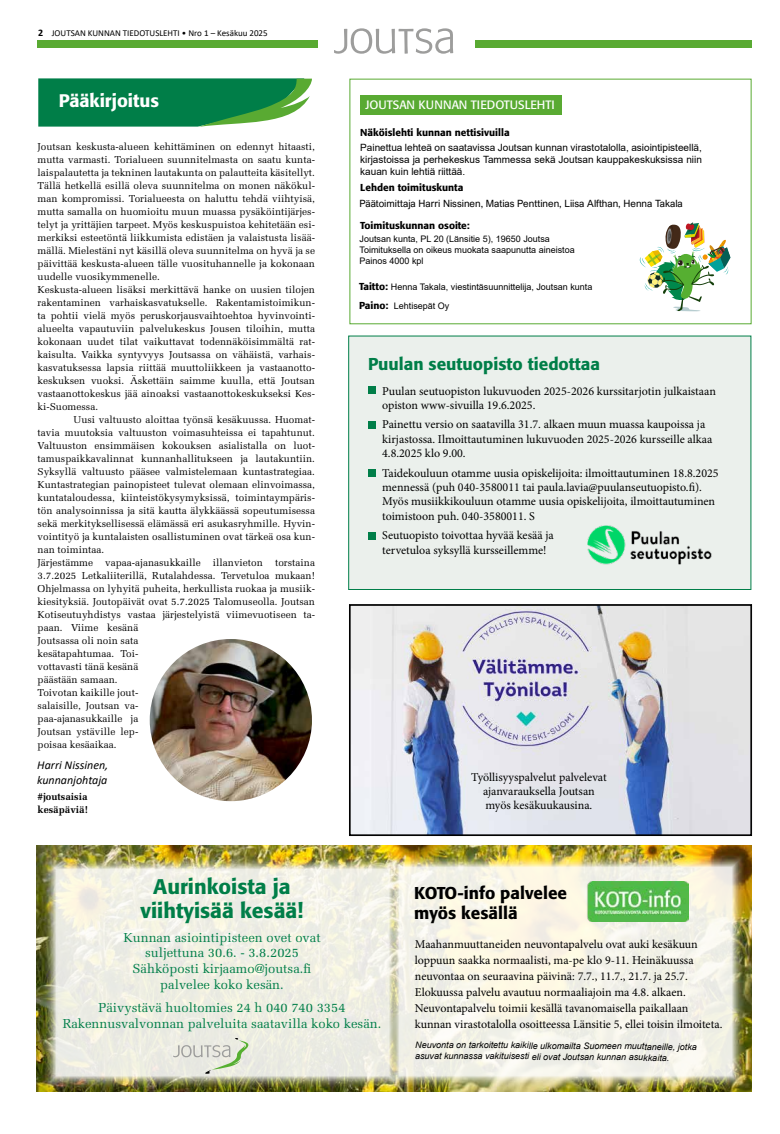
<style>
.page{position:relative;width:780px;height:1134px;background:#fff}
.page>*{position:absolute;margin:0;border:0;box-sizing:border-box;transform-origin:0 0}
.t1{font:500 21px/24px "Formata";color:#007e48;text-align:center}
.t2{font:500 18px "Formata";color:#fff}
.t3{font:500 17px/20.4px "Formata";color:#000}
.t4{font:500 17px "Formata";color:#007e48}
.t5{font:13px/15.6px "Melior LT Std";color:#007e48;text-align:center}
.t6{font:12px/14.4px "Minion Pro";color:#000}
.t7{font:italic 12px/14.4px "Calibri";color:#000}
.t8{font:12px "Formata";color:#fff}
.t9{font:10px/13px "Melior LT Std";color:#000}
.t10{font:10px/12px "Arial";color:#000;text-align:justify}
.t11{font:500 10px "Formata";color:#000}
.t12{font:10px "Arial Nova";color:#000}
.t13{font:700 10px/13px "Melior LT Std";color:#000}
.t14{font:9px/10.8px "Arial";color:#000}
.t15{font:italic 9px/10.9px "Arial";color:#000}
.t16{font:9px "Calibri";color:#000}
.s1{font-weight:700;font-size:10px}
.s2{font-family:"Formata";font-weight:500;font-size:10px}
</style>
<div class="page">
<div style="left:37px;top:40px;width:280px;height:7px;background:#59aa32"></div>
<div style="left:475px;top:40px;width:276px;height:7px;background:#59aa32"></div>
<svg style="left:334px;top:28px;width:120px;height:26px"></svg>
<img style="left:349px;top:604px;width:402px;height:232px">
<div style="left:350px;top:605px;width:401px;height:230px;border:1px solid #000"></div>
<div style="left:348px;top:336px;width:403px;height:254px;background:#ebf0ec;border:1px solid #007e48"></div>
<img style="left:37px;top:846px;width:714px;height:245px">
<svg style="left:43px;top:855px;width:360px;height:235px;background:#e1e0cf"></svg>
<svg style="left:386px;top:853px;width:360px;height:236px;background:#e9e6d0"></svg>
<svg style="left:38px;top:78px;width:274px;height:49px;background:#1f8d56"></svg>
<img style="left:150px;top:639px;width:162px;height:162px;border-radius:81px">
<div style="left:360px;top:95px;width:202px;height:20px;background:#59aa32"></div>
<img style="left:639px;top:222px;width:91px;height:90px">
<svg style="left:173px;top:1038px;width:78px;height:36px;background:#dce0d3"></svg>
<img style="left:577px;top:881px;width:111px;height:41px">
<div style="left:368px;top:386px;width:7px;height:8px;background:#007e48"></div>
<div style="left:368px;top:421px;width:7px;height:8px;background:#007e48"></div>
<div style="left:368px;top:469px;width:7px;height:8px;background:#007e48"></div>
<div style="left:368px;top:532px;width:7px;height:7px;background:#007e48"></div>
<img style="left:587px;top:525px;width:125px;height:40px">
<p class="t16" style="left:38px;top:27px;width:231px"><span class="s1">2</span> JOUTSAN KUNNAN TIEDOTUSLEHTI • Nro 1 – Kesäkuu 2025</p>
<h2 class="t2" style="left:59px;top:90px;width:102px">Pääkirjoitus</h2>
<p class="t9" style="left:38px;top:140px;width:279px">Joutsan keskusta-alueen kehittäminen on edennyt hitaasti, mutta varmasti. Torialueen suunnitelmasta on saatu kunta&shy;laispalautetta ja tekninen lautakunta on palautteita käsitellyt.<br>Tällä hetkellä esillä oleva suunnitelma on monen näkökul&shy;man kompromissi. Torialueesta on haluttu tehdä viihtyisä, mutta samalla on huomioitu muun muassa pysäköintijärjes&shy;telyt ja yrittäjien tarpeet. Myös keskuspuistoa kehitetään esi&shy;merkiksi esteetöntä liikkumista edistäen ja valaistusta lisää&shy;mällä. Mielestäni nyt käsillä oleva suunnitelma on hyvä ja se päivittää keskusta-alueen tälle vuosituhannelle ja kokonaan uudelle vuosikymmenelle.<br>Keskusta-alueen lisäksi merkittävä hanke on uusien tilojen rakentaminen varhaiskasvatukselle. Rakentamistoimikun&shy;ta pohtii vielä myös peruskorjausvaihtoehtoa hyvinvointi&shy;alueelta vapautuviin palvelukeskus Jousen tiloihin, mutta kokonaan uudet tilat vaikuttavat todennäköisimmältä rat&shy;kaisulta. Vaikka syntyvyys Joutsassa on vähäistä, varhais&shy;kasvatuksessa lapsia riittää muuttoliikkeen ja vastaanotto&shy;keskuksen vuoksi. Äskettäin saimme kuulla, että Joutsan vastaanottokeskus jää ainoaksi vastaanottokeskukseksi Kes&shy;ki-Suomessa.</p>
<p class="t9" style="left:38px;top:413px;width:279px;text-indent:36px">Uusi valtuusto aloittaa työnsä kesäkuussa. Huomat&shy;tavia muutoksia valtuuston voimasuhteissa ei tapahtunut.<br>Valtuuston ensimmäisen kokouksen asialistalla on luot&shy;tamuspaikkavalinnat kunnanhallitukseen ja lautakuntiin.<br>Syksyllä valtuusto pääsee valmistelemaan kuntastrategiaa.<br>Kuntastrategian painopisteet tulevat olemaan elinvoimassa, kuntataloudessa, kiinteistökysymyksissä, toimintaympäris&shy;tön analysoinnissa ja sitä kautta älykkäässä sopeutumisessa sekä merkityksellisessä elämässä eri asukasryhmille. Hyvin&shy;vointityö ja kuntalaisten osallistuminen ovat tärkeä osa kun&shy;nan toimintaa.<br>Järjestämme vapaa-ajanasukkaille illanvieton torstaina 3.7.2025 Letkaliiterillä, Rutalahdessa. Tervetuloa mukaan!<br>Ohjelmassa on lyhyitä puheita, herkullista ruokaa ja musiik&shy;kiesityksiä. Joutopäivät ovat 5.7.2025 Talomuseolla. Joutsan Kotiseutuyhdistys vastaa järjestelyistä viimevuotiseen ta&shy;paan. Viime kesänä<br>Joutsassa oli noin sata<br>kesätapahtumaa. Toi-<br>vottavasti tänä kesänä<br>päästään samaan.<br>Toivotan kaikille jout-<br>salaisille, Joutsan va-<br>paa-ajanasukkaille ja<br>Joutsan ystäville lep-<br>poisaa kesäaikaa.</p>
<p class="t7" style="left:37px;top:757px;width:72px">Harri Nissinen, kunnanjohtaja</p>
<p class="t13" style="left:38px;top:790px;width:52px">#joutsaisia kesäpäviä!</p>
<p class="t8" style="left:365px;top:98px;width:191px">JOUTSAN KUNNAN TIEDOTUSLEHTI</p>
<p class="t11" style="left:360px;top:126px;width:151px">Näköislehti kunnan nettisivuilla</p>
<p class="t10" style="left:360px;top:141px;width:343px">Painettua lehteä on saatavissa Joutsan kunnan virastotalolla, asiointipisteellä, kirjastoissa ja perhekeskus Tammessa sekä Joutsan kauppakeskuksissa niin kauan kuin lehtiä riittää.</p>
<p class="t12" style="left:359px;top:197px;width:325px">Päätoimittaja Harri Nissinen, Matias Penttinen, Liisa Alfthan, Henna Takala</p>
<p class="t14" style="left:359px;top:233px;width:217px">Joutsan kunta, PL 20 (Länsitie 5), 19650 Joutsa<br>Toimituksella on oikeus muokata saapunutta aineistoa<br>Painos 4000 kpl</p>
<p class="t11" style="left:360px;top:182px;width:105px">Lehden toimituskunta</p>
<p class="t11" style="left:360px;top:220px;width:111px">Toimituskunnan osoite:</p>
<p class="t14" style="left:359px;top:277px;width:235px;line-height:19.3px"><span class="s2">Taitto:</span> Henna Takala, viestintäsuunnittelija, Joutsan kunta<br><span class="s2">Paino:</span> Lehtisepät Oy</p>
<h3 class="t4" style="left:368px;top:353px;width:233px">Puulan seutuopisto tiedottaa</h3>
<p class="t6" style="left:382px;top:384px;width:335px">Puulan seutuopiston lukuvuoden 2025-2026 kurssitarjotin julkaistaan opiston www-sivuilla 19.6.2025.</p>
<p class="t6" style="left:382px;top:417px;width:332px">Painettu versio on saatavilla 31.7. alkaen muun muassa kaupoissa ja kirjastossa. Ilmoittautuminen lukuvuoden 2025-2026 kursseille alkaa<br>4.8.2025 klo 9.00.</p>
<p class="t6" style="left:382px;top:466px;width:338px">Taidekouluun otamme uusia opiskelijoita: ilmoittautuminen 18.8.2025 mennessä (puh 040-3580011 tai paula.lavia@puulanseutuopisto.fi).<br>Myös musiikkikouluun otamme uusia opiskelijoita, ilmoittautuminen toimistoon puh. 040-3580011. S</p>
<p class="t6" style="left:382px;top:528px;width:173px">Seutuopisto toivottaa hyvää kesää ja tervetuloa syksyllä kursseillemme!</p>
<p class="t6" style="left:471px;top:770px;width:137px;line-height:14px;text-align:center">Työllisyyspalvelut palvelevat ajanvarauksella Joutsan myös kesäkuukausina.</p>
<h1 class="t1" style="left:141px;top:874px;width:164px">Aurinkoista ja viihtyisää kesää!</h1>
<h3 class="t5" style="left:123px;top:929px;width:199px">Kunnan asiointipisteen ovet ovat suljettuna 30.6. - 3.8.2025<br>Sähköposti kirjaamo@joutsa.fi palvelee koko kesän.</h3>
<h3 class="t5" style="left:63px;top:1000px;width:320px">Päivystävä huoltomies 24 h 040 740 3354<br>Rakennusvalvonnan palveluita saatavilla koko kesän.</h3>
<h3 class="t3" style="left:414px;top:882px;width:155px">KOTO-info palvelee myös kesällä</h3>
<p class="t6" style="left:415px;top:936px;width:309px;line-height:16px">Maahanmuuttaneiden neuvontapalvelu ovat auki kesäkuun loppuun saakka normaalisti, ma-pe klo 9-11. Heinäkuussa neuvontaa on seuraavina päivinä: 7.7., 11.7., 21.7. ja 25.7.<br>Elokuussa palvelu avautuu normaaliajoin ma 4.8. alkaen.<br>Neuvontapalvelu toimii kesällä tavanomaisella paikallaan kunnan virastotalolla osoitteessa Länsitie 5, ellei toisin ilmoiteta.</p>
<p class="t15" style="left:415px;top:1040px;width:283px">Neuvonta on tarkoitettu kaikille ulkomailta Suomeen muuttaneille, jotka asuvat kunnassa vakituisesti eli ovat Joutsan kunnan asukkaita.</p>
</div>
